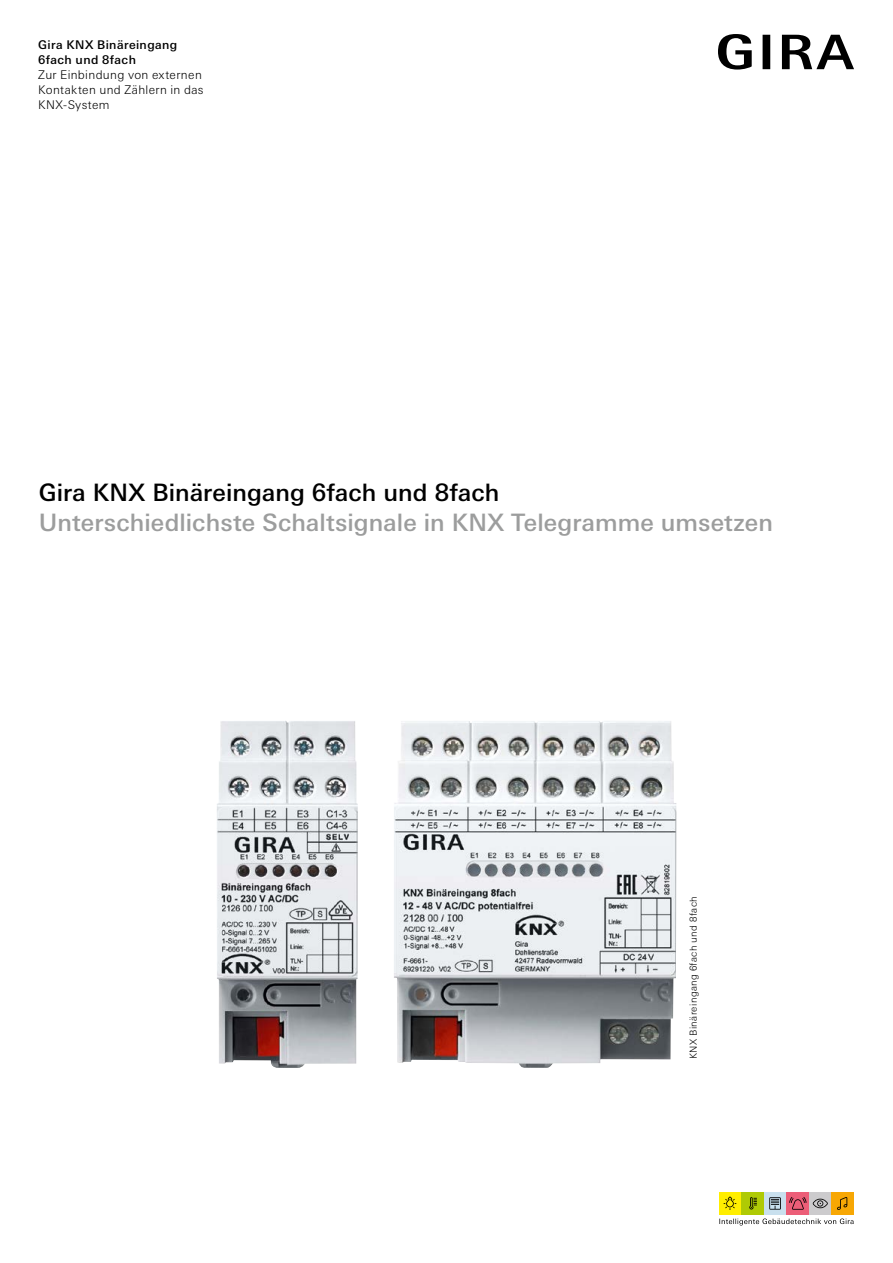
<style>
.page{position:relative;width:893px;height:1263px;background:#fff}
.page>*{position:absolute;margin:0;border:0;box-sizing:border-box;transform-origin:0 0}
.t1{font:500 24px "Linotype Univers Basic";letter-spacing:.005em;color:#9c9d9d}
.t2{font:500 24px "Linotype Univers Basic";letter-spacing:.005em;color:#000}
.t3{font:300 12px/15px "Linotype Univers Basic";letter-spacing:.03em;color:#000}
.t4{font:500 12px/15px "Linotype Univers Basic";letter-spacing:.035em;color:#000}
.t5{font:300 9.75px "Linotype Univers Basic";letter-spacing:.035em;color:#000}
</style>
<div class="page">
<img style="left:217px;top:721px;width:141px;height:347px">
<img style="left:394px;top:721px;width:282px;height:347px">
<svg style="left:718px;top:34px;width:136px;height:36px"></svg>
<div style="left:719px;top:1192px;width:22px;height:23px;background:#fe0"></div>
<div style="left:764px;top:1192px;width:22px;height:23px;background:#c9e0ee"></div>
<div style="left:741px;top:1192px;width:23px;height:23px;background:#afca05"></div>
<div style="left:809px;top:1192px;width:22px;height:23px;background:#cccbcd"></div>
<div style="left:786px;top:1192px;width:23px;height:23px;background:#ec5e78"></div>
<div style="left:831px;top:1192px;width:23px;height:23px;background:#f7a704"></div>
<svg style="left:719px;top:1218px;width:135px;height:7px"></svg>
<svg style="left:724px;top:1196px;width:12px;height:14px"></svg>
<svg style="left:769px;top:1197px;width:12px;height:13px"></svg>
<svg style="left:749px;top:1197px;width:8px;height:12px"></svg>
<svg style="left:813px;top:1199px;width:15px;height:9px"></svg>
<svg style="left:789px;top:1197px;width:17px;height:13px"></svg>
<svg style="left:837px;top:1197px;width:10px;height:13px"></svg>
<p class="t4" style="left:38px;top:37px;width:141px">Gira KNX Binäreingang<br>6fach und 8fach</p>
<p class="t3" style="left:38px;top:67px;width:167px">Zur Einbindung von externen<br>Kontakten und Zählern in das<br>KNX-System</p>
<h1 class="t2" style="left:39px;top:479px;width:462px">Gira KNX Binäreingang 6fach und 8fach</h1>
<h1 class="t1" style="left:39px;top:509px;width:736px">Unterschiedlichste Schaltsignale in KNX Telegramme umsetzen</h1>
<p class="t5" style="left:687px;top:1059px;width:165px;rotate:-90deg">KNX Binäreingang 6fach und 8fach</p>
</div>
